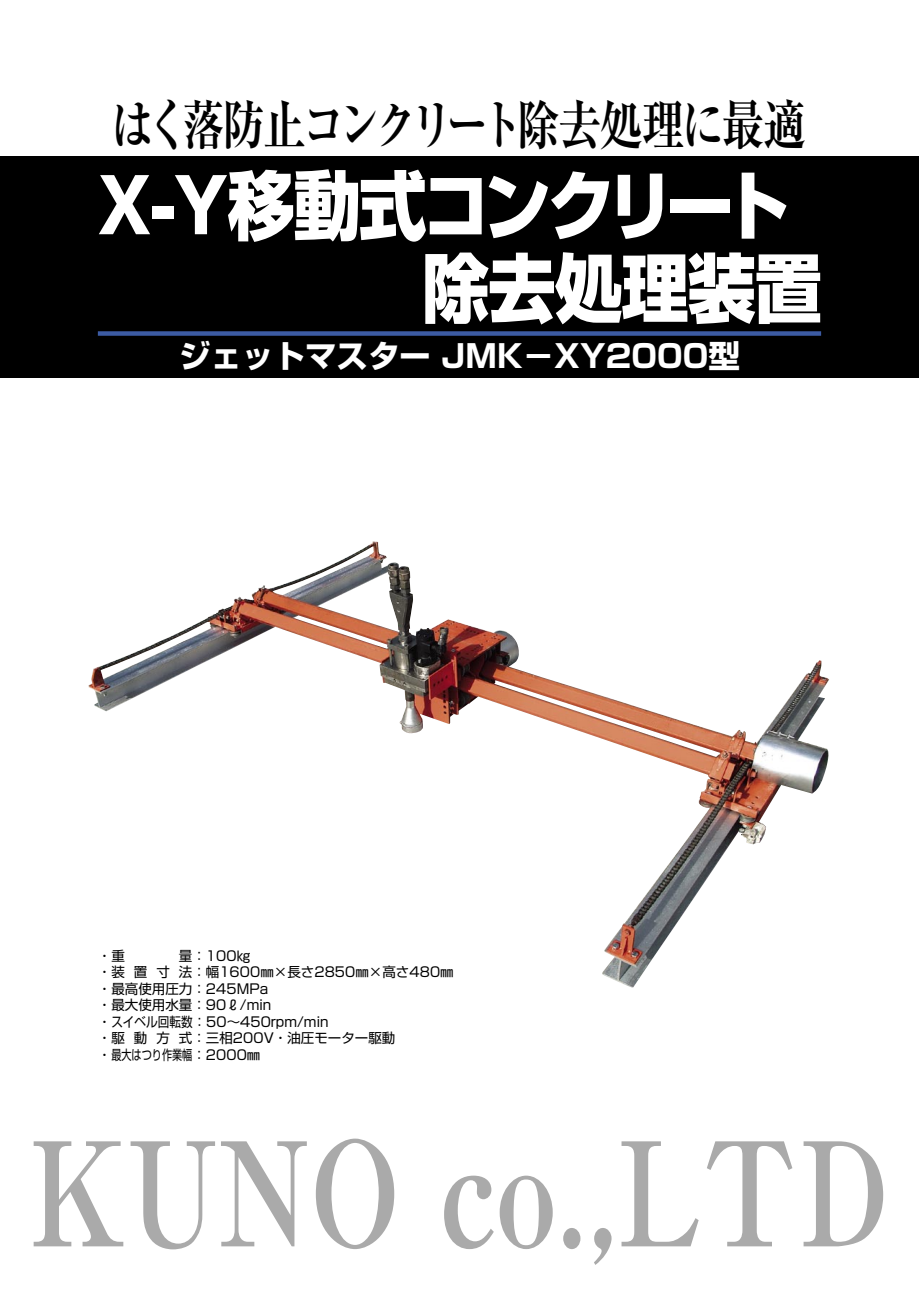
<style>
.page{position:relative;width:919px;height:1289px;background:#fff}
.page>*{position:absolute;margin:0;border:0;box-sizing:border-box;transform-origin:0 0}
.t1{font:700 144px "Ryumin";color:#aaa;scale:.83 1}
.t2{font:800 75px/82.5px "Shin Go Pro";letter-spacing:-.03em;color:#fff;scale:.9 1}
.t3{font:700 54px "Ryumin";letter-spacing:-.11em;color:#000;scale:.8 1}
.t4{font:700 31.5px "Shin Go";color:#fff}
.t5{font:13.5px/16.5px "Shin Go";color:#000}
</style>
<div class="page">
<div style="left:0;top:156px;width:918px;height:221px;background:#000"></div>
<div style="left:98px;top:331px;width:723px;height:5px;background:#3c5ba3"></div>
<img style="left:89px;top:541px;width:730px;height:446px">
<h3 class="t3" style="left:110px;top:92px;width:870px">はく落防止コンクリート除去処理に最適</h3>
<h2 class="t2" style="left:422px;top:157px;width:446px;text-indent:-325px">X-Y移動式コンクリート除去処理装置</h2>
<h3 class="t4" style="left:179px;top:335px;width:562px">ジェットマスター JMK－XY2000型</h3>
<p class="t5" style="left:98px;top:946px;width:357px">・重　　　　量：100㎏<br>・装 置 寸 法：幅1600㎜×長さ2850㎜×高さ480㎜・最高使用圧力：245MPa<br>・最大使用水量：90ℓ/min<br>・スイベル回転数：50～450rpm/min<br>・駆 動 方 式：三相200V・油圧モーター駆動<br>・最大はつり作業幅：2000㎜</p>
<h1 class="t1" style="left:29px;top:1104px;width:1037px">KUNO co.,LTD</h1>
</div>
